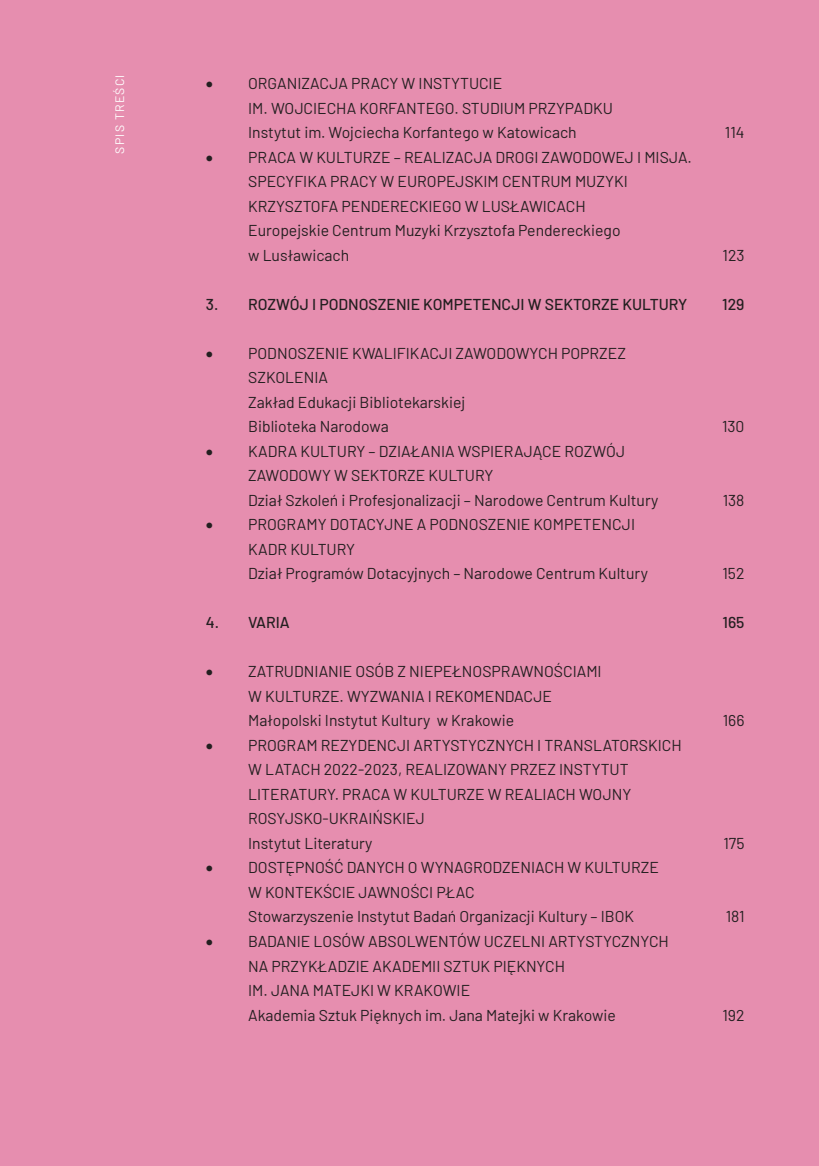
<style>
.page{position:relative;width:819px;height:1166px;background:#e68eaf}
.page>*{position:absolute;margin:0;border:0;box-sizing:border-box;transform-origin:0 0}
.ST_TYTUŁ_b_p{font:15.75px/24.5px "Barlow";color:#231f20}
.ST_z_p{font:15.75px/24.5px "Barlow";color:#231f20}
.t1{font:500 15.75px "Barlow";color:#231f20}
.t2{font:12.25px "Barlow";letter-spacing:.1em;color:#fff}
</style>
<div class="page">
<p class="t2" style="left:111px;top:153px;width:81px;rotate:-90deg">SPIS TREŚCI</p>
<p class="ST_TYTUŁ_b_p" style="left:248px;top:70px;width:366px;text-indent:-42px">• ORGANIZACJA PRACY W INSTYTUCIE<br>IM. WOJCIECHA KORFANTEGO. STUDIUM PRZYPADKU</p>
<p class="ST_z_p" style="left:248px;top:119px;width:330px">Instytut im. Wojciecha Korfantego w Katowicach</p>
<p class="ST_z_p" style="left:724px;top:119px;width:21px">114</p>
<p class="ST_TYTUŁ_b_p" style="left:248px;top:144px;width:445px;text-indent:-42px">• PRACA W KULTURZE – REALIZACJA DROGI ZAWODOWEJ I MISJA.<br>SPECYFIKA PRACY W EUROPEJSKIM CENTRUM MUZYKI<br>KRZYSZTOFA PENDERECKIEGO W LUSŁAWICACH</p>
<p class="ST_z_p" style="left:248px;top:217px;width:374px">Europejskie Centrum Muzyki Krzysztofa Pendereckiego w Lusławicach</p>
<p class="ST_z_p" style="left:722px;top:242px;width:23px">123</p>
<h1 class="t1" style="left:206px;top:293px;width:483px">3. ROZWÓJ I PODNOSZENIE KOMPETENCJI W SEKTORZE KULTURY</h1>
<h1 class="t1" style="left:722px;top:293px;width:24px">129</h1>
<p class="ST_TYTUŁ_b_p" style="left:248px;top:340px;width:379px;text-indent:-42px">• PODNOSZENIE KWALIFIKACJI ZAWODOWYCH POPRZEZ<br>SZKOLENIA</p>
<p class="ST_z_p" style="left:248px;top:389px;width:219px">Zakład Edukacji Bibliotekarskiej</p>
<p class="ST_z_p" style="left:248px;top:413px;width:142px">Biblioteka Narodowa</p>
<p class="ST_z_p" style="left:722px;top:413px;width:24px">130</p>
<p class="ST_TYTUŁ_b_p" style="left:248px;top:438px;width:378px;text-indent:-42px">• KADRA KULTURY – DZIAŁANIA WSPIERAJĄCE ROZWÓJ<br>ZAWODOWY W SEKTORZE KULTURY</p>
<p class="ST_z_p" style="left:248px;top:487px;width:412px">Dział Szkoleń i Profesjonalizacji – Narodowe Centrum Kultury</p>
<p class="ST_z_p" style="left:722px;top:487px;width:23px">138</p>
<p class="ST_TYTUŁ_b_p" style="left:248px;top:511px;width:388px;text-indent:-42px">• PROGRAMY DOTACYJNE A PODNOSZENIE KOMPETENCJI<br>KADR KULTURY</p>
<p class="ST_z_p" style="left:248px;top:560px;width:401px">Dział Programów Dotacyjnych – Narodowe Centrum Kultury</p>
<p class="ST_z_p" style="left:722px;top:560px;width:24px">152</p>
<h1 class="t1" style="left:206px;top:611px;width:85px">4. VARIA</h1>
<h1 class="t1" style="left:722px;top:611px;width:24px">165</h1>
<p class="ST_TYTUŁ_b_p" style="left:206px;top:658px;width:397px;text-align:center">• ZATRUDNIANIE OSÓB Z NIEPEŁNOSPRAWNOŚCIAMI<br>W KULTURZE. WYZWANIA I REKOMENDACJE</p>
<p class="ST_z_p" style="left:248px;top:707px;width:267px">Małopolski Instytut Kultury w Krakowie</p>
<p class="ST_z_p" style="left:722px;top:707px;width:23px">166</p>
<p class="ST_TYTUŁ_b_p" style="left:248px;top:732px;width:435px;text-indent:-42px">• PROGRAM REZYDENCJI ARTYSTYCZNYCH I TRANSLATORSKICH W LATACH 2022-2023, REALIZOWANY PRZEZ INSTYTUT LITERATURY. PRACA W KULTURZE W REALIACH WOJNY ROSYJSKO-UKRAIŃSKIEJ</p>
<p class="ST_z_p" style="left:248px;top:830px;width:126px">Instytut Literatury</p>
<p class="ST_z_p" style="left:723px;top:830px;width:23px">175</p>
<p class="ST_TYTUŁ_b_p" style="left:248px;top:854px;width:412px;text-indent:-42px">• DOSTĘPNOŚĆ DANYCH O WYNAGRODZENIACH W KULTURZE<br>W KONTEKŚCIE JAWNOŚCI PŁAC</p>
<p class="ST_z_p" style="left:248px;top:903px;width:387px">Stowarzyszenie Instytut Badań Organizacji Kultury – IBOK</p>
<p class="ST_z_p" style="left:725px;top:903px;width:20px">181</p>
<p class="ST_TYTUŁ_b_p" style="left:248px;top:928px;width:422px;text-indent:-42px">• BADANIE LOSÓW ABSOLWENTÓW UCZELNI ARTYSTYCZNYCH<br>NA PRZYKŁADZIE AKADEMII SZTUK PIĘKNYCH<br>IM. JANA MATEJKI W KRAKOWIE</p>
<p class="ST_z_p" style="left:248px;top:1001px;width:369px">Akademia Sztuk Pięknych im. Jana Matejki w Krakowie</p>
<p class="ST_z_p" style="left:722px;top:1001px;width:24px">192</p>
</div>
